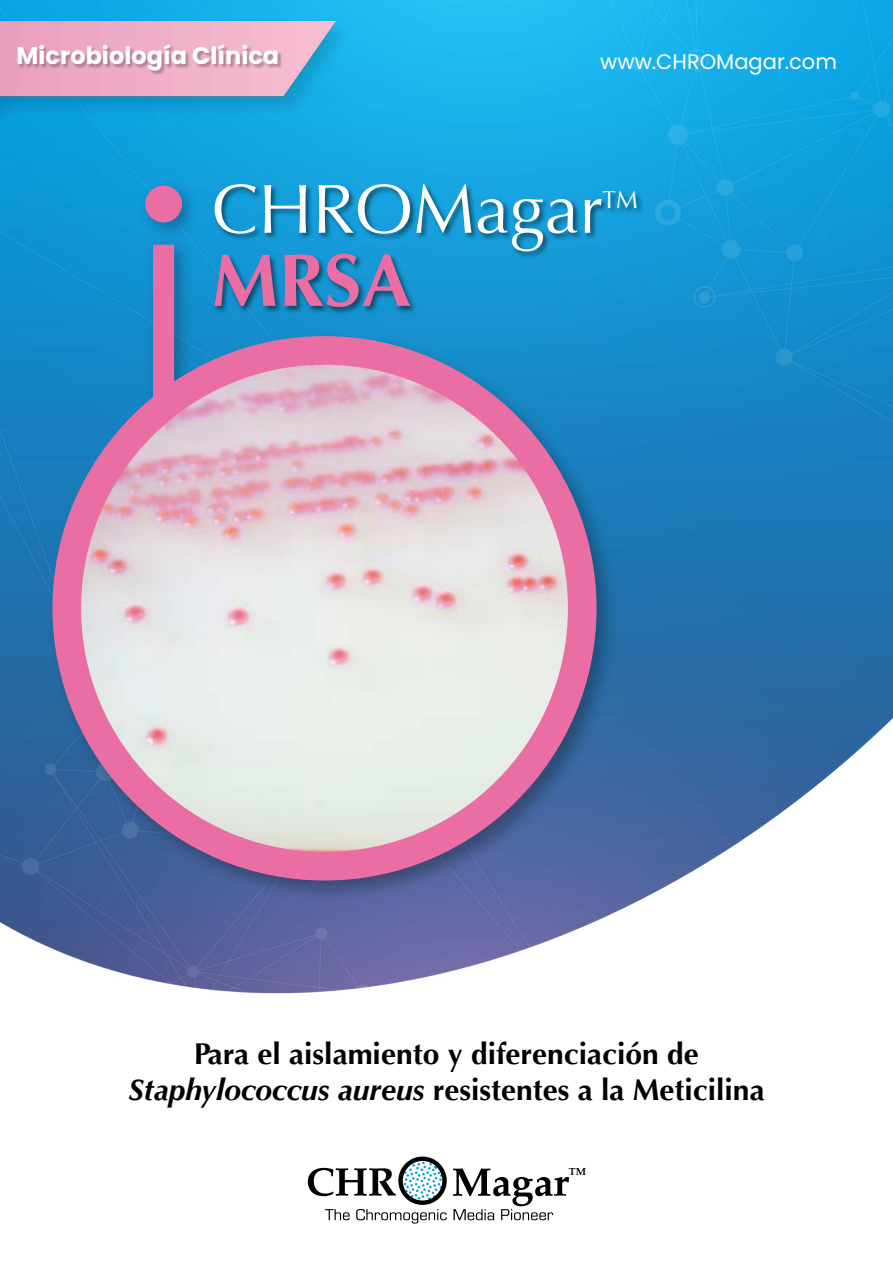
<style>
.page{position:relative;width:893px;height:1263px;background:#fff}
.page>*{position:absolute;margin:0;border:0;box-sizing:border-box;transform-origin:0 0}
.t1{font:700 74.85px "Optima";color:#ea6ea3}
.t2{font:69.6px "Optima";color:#fff}
.t3{font:700 30px/36px "Optima";color:#000;text-align:center}
.t4{font:24.3px "Optima";color:#fff}
.t5{font:700 24px "Poppins";color:#fff}
.t6{font:21px "Poppins";color:#fff}
.t7{font:700 10.35px "Palatino";color:#000}
.s1{font-style:italic}
</style>
<div class="page">
<img style="left:0;top:0;width:893px;height:1224px">
<svg style="left:404px;top:1161px;width:38px;height:39px"></svg>
<div style="left:398px;top:1156px;width:49px;height:49px;border:4px solid #000;border-radius:50%"></div>
<svg style="left:308px;top:1168px;width:88px;height:28px"></svg>
<svg style="left:325px;top:1209px;width:25px;height:11px"></svg>
<svg style="left:356px;top:1209px;width:91px;height:14px"></svg>
<svg style="left:453px;top:1168px;width:116px;height:52px"></svg>
<div style="left:0;top:16px;width:356px;height:113px;background:#000;opacity:.13"></div>
<img style="left:0;top:21px;width:335px;height:85px">
<div style="left:18px;top:45px;width:265px;height:31px;background:#000;opacity:.27"></div>
<div style="left:213px;top:182px;width:431px;height:133px;background:#000;opacity:.53"></div>
<div style="left:145px;top:237px;width:49px;height:198px;background:#000;opacity:.27"></div>
<div style="left:153px;top:245px;width:21px;height:170px;background:#ea6ea3"></div>
<div style="left:137px;top:178px;width:65px;height:64px;background:#000;opacity:.27"></div>
<div style="left:146px;top:186px;width:35px;height:36px;background:#ea6ea3;border-radius:50%"></div>
<div style="left:145px;top:186px;width:37px;height:36px;border:2px solid #ea6ea3;border-radius:50%"></div>
<div style="left:48px;top:331px;width:571px;height:572px;background:#000;opacity:.27"></div>
<img style="left:67px;top:358px;width:515px;height:508px">
<div style="left:52px;top:336px;width:545px;height:544px;border:29px solid #ea6ea3;border-radius:50%"></div>
<p class="t5" style="left:16px;top:42px;width:264px">Microbiología Clínica</p>
<p class="t6" style="left:600px;top:49px;width:238px">www.CHROMagar.com</p>
<h2 class="t2" style="left:212px;top:169px;width:392px">CHROMagar</h2>
<p class="t4" style="left:603px;top:186px;width:37px">TM</p>
<h1 class="t1" style="left:212px;top:237px;width:201px">MRSA</h1>
<p class="t3" style="left:128px;top:1036px;width:638px">Para el aislamiento y diferenciación de<br><span class="s1">Staphylococcus aureus</span> resistentes a la Meticilina</p>
<p class="t7" style="left:569px;top:1163px;width:19px">TM</p>
</div>
